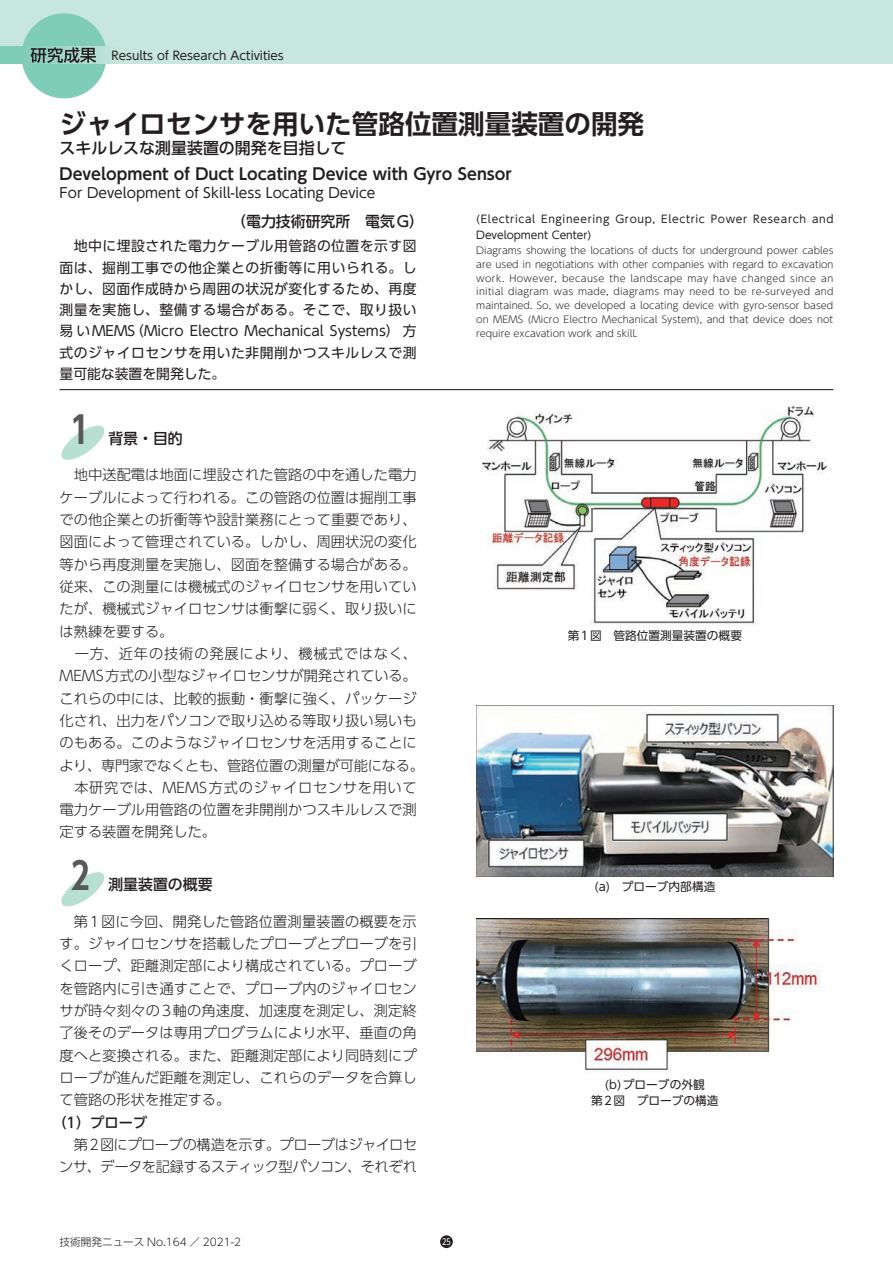
<style>
.page{position:relative;width:893px;height:1263px;background:#fff}
.page>*{position:absolute;margin:0;border:0;box-sizing:border-box;transform-origin:0 0}
.t1{font:700 37.2px "UD Shin Go Pro De";color:#57585a}
.t2{font:700 26.55px "UD Shin Go Pro De";color:#231f20}
.t3{font:700 15.9px "UD Shin Go Pro De";color:#231f20}
.t4{font:500 15.9px "UD Shin Go Pro";color:#231f20}
.t5{font:500 14.85px "UD Shin Go Pro";color:#231f20}
.t6{font:300 14.25px/22.4px "UD Shin Go Pro";letter-spacing:.005em;color:#231f20}
.t7{font:300 14.25px/22.4px "UD Shin Go Pro";letter-spacing:-.035em;color:#231f20}
.t8{font:500 14.25px "UD Shin Go Pro";color:#231f20}
.t9{font:13.8px/21.3px "UD Shin Go Pro";color:#231f20;text-align:justify}
.t10{font:11.85px "UD Shin Go Pro";color:#231f20}
.t11{font:11.7px/15.9px "UD Shin Go Pro";color:#231f20;text-align:center}
.t12{font:10.65px/15.9px "UD Shin Go Pro";letter-spacing:.06em;color:#231f20}
.t13{font:300 10.65px "UD Shin Go Pro";color:#231f20}
.t14{font:300 9.6px/13.8px "UD Shin Go Pro";color:#231f20;text-align:justify}
.t15{font:8.55px "UD Shin Go Pro";color:#fff}
</style>
<div class="page">
<div style="left:0;top:0;width:893px;height:64px;background:#c7e6dd"></div>
<div style="left:22px;top:13px;width:85px;height:85px;background:#7fccb7;border-radius:50%"></div>
<svg style="left:0;top:47px;width:107px;height:17px"></svg>
<svg style="left:31px;top:47px;width:65px;height:16px"></svg>
<div style="left:440px;top:1235px;width:13px;height:13px;background:#231f20;border-radius:50%"></div>
<hr style="left:60px;top:389px;width:773px;height:1px;background:#231f20">
<svg style="left:61px;top:425px;width:44px;height:35px"></svg>
<svg style="left:61px;top:872px;width:44px;height:35px"></svg>
<img style="left:481px;top:405px;width:346px;height:220px">
<img style="left:476px;top:705px;width:357px;height:172px">
<img style="left:476px;top:918px;width:345px;height:154px">
<p class="t10" style="left:111px;top:46px;width:174px">Results of Research Activities</p>
<h2 class="t2" style="left:60px;top:102px;width:586px">ジャイロセンサを用いた管路位置測量装置の開発</h2>
<p class="t4" style="left:60px;top:135px;width:289px">スキルレスな測量装置の開発を目指して</p>
<p class="t3" style="left:60px;top:161px;width:454px">Development of Duct Locating Device with Gyro Sensor</p>
<p class="t9" style="left:60px;top:182px;width:317px">For Development of Skill-less Locating Device</p>
<p class="t5" style="left:231px;top:209px;width:194px">（電力技術研究所　電気G）</p>
<p class="t9" style="left:60px;top:235px;width:359px">　地中に埋設された電力ケーブル用管路の位置を示す図面は、掘削工事での他企業との折衝等に用いられる。しかし、図面作成時から周囲の状況が変化するため、再度測量を実施し、整備する場合がある。そこで、取り扱い易いMEMS（Micro Electro Mechanical Systems）方式のジャイロセンサを用いた非開削かつスキルレスで測量可能な装置を開発した。</p>
<p class="t12" style="left:476px;top:211px;width:359px">(Electrical Engineering Group, Electric Power Research and<br>Development Center)</p>
<p class="t14" style="left:476px;top:243px;width:359px">Diagrams showing the locations of ducts for underground power cables are used in negotiations with other companies with regard to excavation work. However, because the landscape may have changed since an initial diagram was made, diagrams may need to be re-surveyed and maintained. So, we developed a locating device with gyro-sensor based on MEMS (Micro Electro Mechanical System), and that device does not require excavation work and skill.</p>
<h1 class="t1" style="left:71px;top:399px;width:20px">1</h1>
<p class="t5" style="left:101px;top:426px;width:83px">… 背景・目的</p>
<p class="t6" style="left:59px;top:463px;width:366px">　地中送配電は地面に埋設された管路の中を通した電力ケーブルによって行われる。この管路の位置は掘削工事での他企業との折衝等や設計業務にとって重要であり、図面によって管理されている。しかし、周囲状況の変化等から再度測量を実施し、図面を整備する場合がある。従来、この測量には機械式のジャイロセンサを用いていたが、機械式ジャイロセンサは衝撃に弱く、取り扱いには熟練を要する。<br>　一方、近年の技術の発展により、機械式ではなく、<br>MEMS方式の小型なジャイロセンサが開発されている。これらの中には、比較的振動・衝撃に強く、パッケージ化され、出力をパソコンで取り込める等取り扱い易いものもある。このようなジャイロセンサを活用することにより、専門家でなくとも、管路位置の測量が可能になる。　本研究では、MEMS方式のジャイロセンサを用いて電力ケーブル用管路の位置を非開削かつスキルレスで測定する装置を開発した。</p>
<h1 class="t1" style="left:71px;top:846px;width:20px">2</h1>
<p class="t5" style="left:101px;top:872px;width:113px">… 測量装置の概要</p>
<p class="t6" style="left:60px;top:910px;width:359px;text-align:justify">　第1図に今回、開発した管路位置測量装置の概要を示す。ジャイロセンサを搭載したプローブとプローブを引くロープ、距離測定部により構成されている。プローブを管路内に引き通すことで、プローブ内のジャイロセンサが時々刻々の3軸の角速度、加速度を測定し、測定終了後そのデータは専用プログラムにより水平、垂直の角度へと変換される。また、距離測定部により同時刻にプローブが進んだ距離を測定し、これらのデータを合算して管路の形状を推定する。</p>
<p class="t8" style="left:52px;top:1111px;width:96px">（1）プローブ</p>
<p class="t7" style="left:59px;top:1133px;width:359px">　第2図にプローブの構造を示す。プローブはジャイロセンサ、データを記録するスティック型パソコン、それぞれ</p>
<p class="t13" style="left:60px;top:1233px;width:183px">技術開発ニュース No.164 ／ 2021-2</p>
<p class="t15" style="left:442px;top:1235px;width:10px">25</p>
<p class="t11" style="left:568px;top:627px;width:176px">第1図　管路位置測量装置の概要</p>
<p class="t11" style="left:594px;top:879px;width:123px">(a)　プローブ内部構造</p>
<p class="t11" style="left:591px;top:1076px;width:129px">(b)プローブの外観<br>第2図　プローブの構造</p>
</div>
